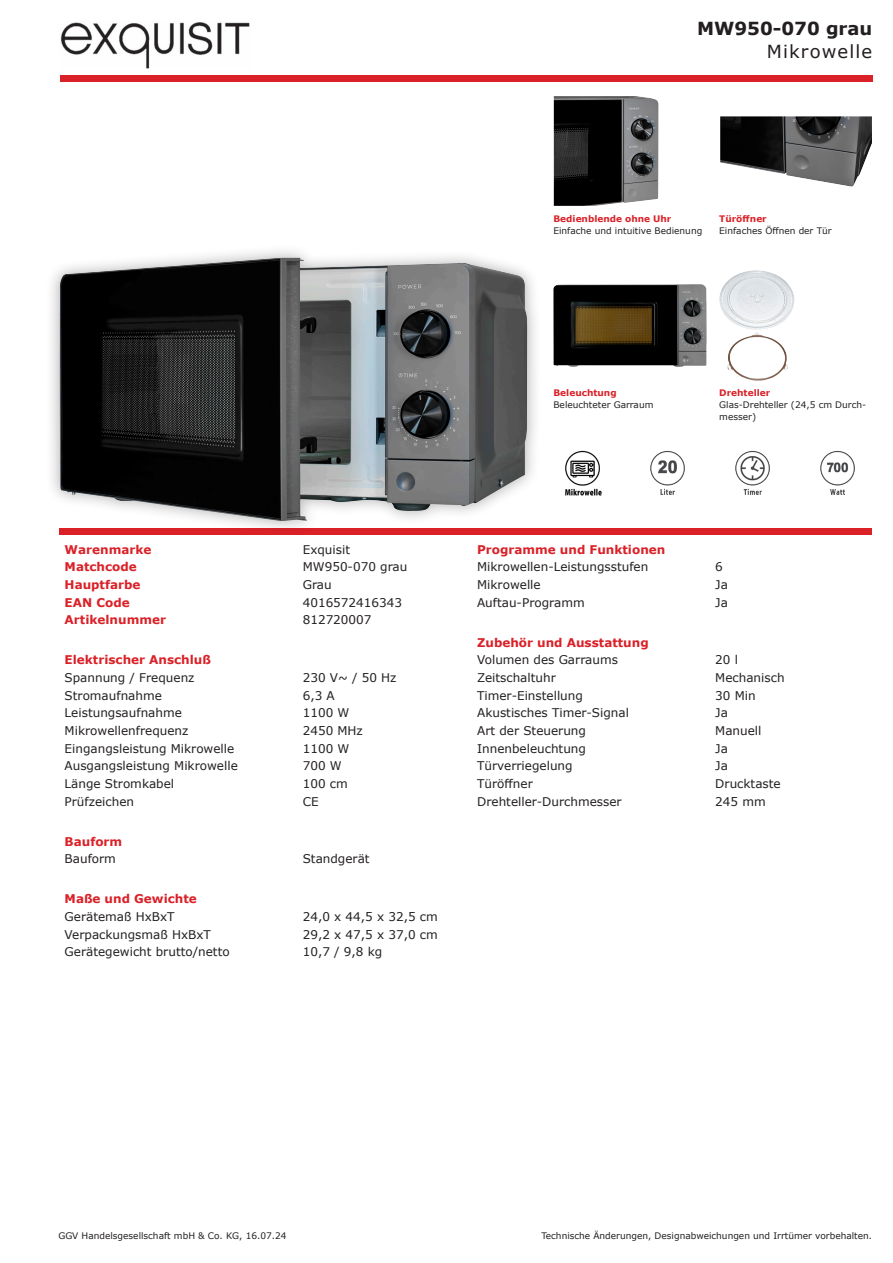
<style>
.page{position:relative;width:893px;height:1263px;background:#fff}
.page>*{position:absolute;margin:0;border:0;box-sizing:border-box;transform-origin:0 0}
.t1{font:700 18px "Verdana";color:#231f20}
.t2{font:18px "Verdana";letter-spacing:.065em;color:#231f20}
.t3{font:12px "Verdana";color:#231f20}
.t4{font:700 12px "Verdana";color:#da2128}
.t5{font:9px/12px "Verdana";color:#231f20}
.t6{font:700 9px "Verdana";color:#da2128}
</style>
<div class="page">
<img style="left:719px;top:270px;width:75px;height:111px">
<img style="left:553px;top:284px;width:153px;height:83px">
<img style="left:720px;top:116px;width:152px;height:71px">
<img style="left:554px;top:96px;width:105px;height:110px">
<img style="left:820px;top:451px;width:35px;height:44px">
<img style="left:735px;top:451px;width:35px;height:44px">
<img style="left:650px;top:451px;width:35px;height:44px">
<img style="left:565px;top:450px;width:37px;height:46px">
<img style="left:60px;top:22px;width:190px;height:47px">
<div style="left:60px;top:75px;width:812px;height:6px;background:#da2128"></div>
<div style="left:60px;top:528px;width:812px;height:6px;background:#da2128"></div>
<div style="left:45px;top:243px;width:497px;height:292px;background:#231f20;opacity:.35"></div>
<img style="left:60px;top:258px;width:467px;height:263px">
<h1 class="t1" style="left:697px;top:16px;width:177px">MW950-070 grau</h1>
<h1 class="t2" style="left:767px;top:39px;width:107px">Mikrowelle</h1>
<p class="t6" style="left:553px;top:212px;width:119px">Bedienblende ohne Uhr</p>
<p class="t5" style="left:553px;top:224px;width:150px">Einfache und intuitive Bedienung</p>
<p class="t6" style="left:719px;top:212px;width:49px">Türöffner</p>
<p class="t5" style="left:719px;top:224px;width:114px">Einfaches Öffnen der Tür</p>
<p class="t6" style="left:553px;top:386px;width:65px">Beleuchtung</p>
<p class="t5" style="left:553px;top:399px;width:102px">Beleuchteter Garraum</p>
<p class="t6" style="left:719px;top:386px;width:53px">Drehteller</p>
<p class="t5" style="left:719px;top:399px;width:148px">Glas-Drehteller (24,5 cm Durch&shy;messer)</p>
<p class="t4" style="left:65px;top:541px;width:88px">Warenmarke</p>
<p class="t3" style="left:303px;top:541px;width:49px">Exquisit</p>
<p class="t4" style="left:65px;top:558px;width:74px">Matchcode</p>
<p class="t3" style="left:303px;top:559px;width:106px">MW950-070 grau</p>
<p class="t4" style="left:65px;top:576px;width:77px">Hauptfarbe</p>
<p class="t3" style="left:303px;top:576px;width:31px">Grau</p>
<p class="t4" style="left:65px;top:594px;width:67px">EAN Code</p>
<p class="t3" style="left:303px;top:594px;width:101px">4016572416343</p>
<p class="t4" style="left:65px;top:611px;width:103px">Artikelnummer</p>
<p class="t3" style="left:303px;top:612px;width:70px">812720007</p>
<p class="t4" style="left:65px;top:651px;width:148px">Elektrischer Anschluß</p>
<p class="t3" style="left:65px;top:669px;width:131px">Spannung / Frequenz</p>
<p class="t3" style="left:303px;top:669px;width:95px">230 V~ / 50 Hz</p>
<p class="t3" style="left:65px;top:687px;width:99px">Stromaufnahme</p>
<p class="t3" style="left:303px;top:687px;width:34px">6,3 A</p>
<p class="t3" style="left:65px;top:705px;width:119px">Leistungsaufnahme</p>
<p class="t3" style="left:303px;top:705px;width:48px">1100 W</p>
<p class="t3" style="left:65px;top:722px;width:125px">Mikrowellenfrequenz</p>
<p class="t3" style="left:303px;top:722px;width:62px">2450 MHz</p>
<p class="t3" style="left:65px;top:740px;width:171px">Eingangsleistung Mikrowelle</p>
<p class="t3" style="left:303px;top:740px;width:48px">1100 W</p>
<p class="t3" style="left:65px;top:758px;width:175px">Ausgangsleistung Mikrowelle</p>
<p class="t3" style="left:303px;top:758px;width:40px">700 W</p>
<p class="t3" style="left:65px;top:775px;width:111px">Länge Stromkabel</p>
<p class="t3" style="left:303px;top:775px;width:47px">100 cm</p>
<p class="t3" style="left:65px;top:793px;width:71px">Prüfzeichen</p>
<p class="t3" style="left:303px;top:793px;width:17px">CE</p>
<p class="t4" style="left:65px;top:833px;width:59px">Bauform</p>
<p class="t3" style="left:65px;top:851px;width:53px">Bauform</p>
<p class="t3" style="left:303px;top:851px;width:68px">Standgerät</p>
<p class="t4" style="left:65px;top:890px;width:134px">Maße und Gewichte</p>
<p class="t3" style="left:65px;top:908px;width:112px">Gerätemaß HxBxT</p>
<p class="t3" style="left:303px;top:908px;width:137px">24,0 x 44,5 x 32,5 cm</p>
<p class="t3" style="left:65px;top:926px;width:148px">Verpackungsmaß HxBxT</p>
<p class="t3" style="left:303px;top:926px;width:137px">29,2 x 47,5 x 37,0 cm</p>
<p class="t3" style="left:65px;top:944px;width:167px">Gerätegewicht brutto/netto</p>
<p class="t3" style="left:303px;top:944px;width:81px">10,7 / 9,8 kg</p>
<p class="t4" style="left:477px;top:541px;width:190px">Programme und Funktionen</p>
<p class="t3" style="left:477px;top:559px;width:173px">Mikrowellen-Leistungsstufen</p>
<p class="t3" style="left:715px;top:559px;width:9px">6</p>
<p class="t3" style="left:477px;top:576px;width:65px">Mikrowelle</p>
<p class="t3" style="left:715px;top:576px;width:14px">Ja</p>
<p class="t3" style="left:477px;top:594px;width:109px">Auftau-Programm</p>
<p class="t3" style="left:715px;top:594px;width:14px">Ja</p>
<p class="t4" style="left:477px;top:634px;width:173px">Zubehör und Ausstattung</p>
<p class="t3" style="left:477px;top:652px;width:142px">Volumen des Garraums</p>
<p class="t3" style="left:715px;top:652px;width:24px">20 l</p>
<p class="t3" style="left:477px;top:669px;width:80px">Zeitschaltuhr</p>
<p class="t3" style="left:715px;top:669px;width:71px">Mechanisch</p>
<p class="t3" style="left:477px;top:687px;width:107px">Timer-Einstellung</p>
<p class="t3" style="left:715px;top:687px;width:42px">30 Min</p>
<p class="t3" style="left:477px;top:705px;width:153px">Akustisches Timer-Signal</p>
<p class="t3" style="left:715px;top:705px;width:14px">Ja</p>
<p class="t3" style="left:477px;top:722px;width:110px">Art der Steuerung</p>
<p class="t3" style="left:715px;top:722px;width:48px">Manuell</p>
<p class="t3" style="left:477px;top:740px;width:110px">Innenbeleuchtung</p>
<p class="t3" style="left:715px;top:740px;width:14px">Ja</p>
<p class="t3" style="left:477px;top:758px;width:97px">Türverriegelung</p>
<p class="t3" style="left:715px;top:758px;width:14px">Ja</p>
<p class="t3" style="left:477px;top:775px;width:57px">Türöffner</p>
<p class="t3" style="left:715px;top:775px;width:67px">Drucktaste</p>
<p class="t3" style="left:477px;top:793px;width:146px">Drehteller-Durchmesser</p>
<p class="t3" style="left:715px;top:793px;width:52px">245 mm</p>
<p class="t5" style="left:58px;top:1230px;width:230px">GGV Handelsgesellschaft mbH &amp; Co. KG, 16.07.24</p>
<p class="t5" style="left:541px;top:1230px;width:332px">Technische Änderungen, Designabweichungen und Irrtümer vorbehalten.</p>
</div>
